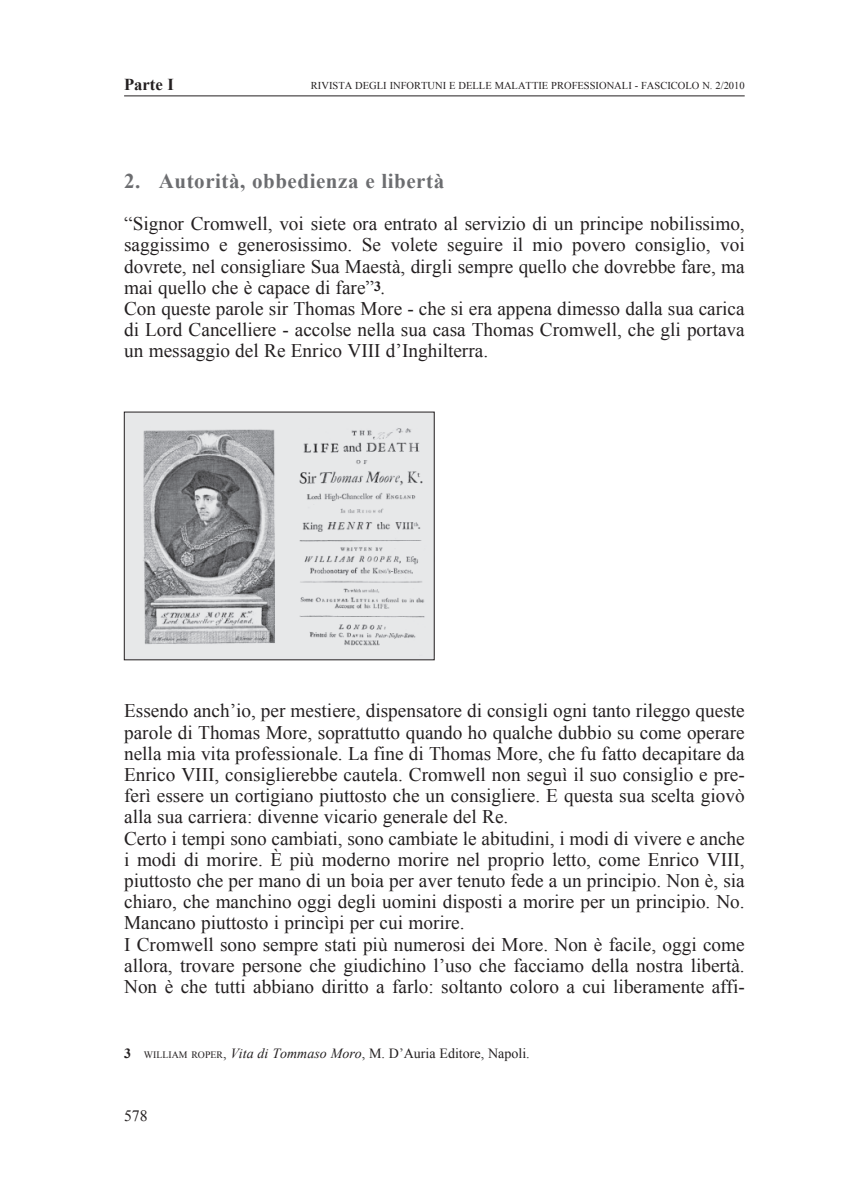
<style>
.page{position:relative;width:844px;height:1191px;background:#fff}
.page>*{position:absolute;margin:0;border:0;box-sizing:border-box;transform-origin:0 0}
.t1{font:700 21px "Times New Roman";letter-spacing:.025em;color:#6c6d70}
.t2{font:19.25px/21.2px "Times New Roman";color:#231f20}
.t3{font:700 16.62px "Times New Roman";color:#231f20}
.t4{font:15.75px "Times New Roman";color:#231f20}
.t5{font:14px "Times New Roman";color:#231f20}
.t6{font:10.5px "Times New Roman";color:#231f20}
.s1{font-weight:700;font-size:14px}
.s2{font-style:italic}
.s3{font-weight:700}
.s4{font-size:9.8px}
</style>
<div class="page">
<hr style="left:124px;top:96px;width:620px;height:1px;background:#231f20">
<img style="left:126px;top:414px;width:306px;height:241px">
<p class="t3" style="left:124px;top:76px;width:51px">Parte I</p>
<p class="t6" style="left:311px;top:80px;width:435px">RIVISTA DEGLI INFORTUNI E DELLE MALATTIE PROFESSIONALI - FASCICOLO N. 2/2010</p>
<p class="t1" style="left:124px;top:169px;width:321px">2. Autorità, obbedienza e libertà</p>
<p class="t2" style="left:124px;top:213px;width:622px">“Signor Cromwell, voi siete ora entrato al servizio di un principe nobilissimo, saggissimo e generosissimo. Se volete seguire il mio povero consiglio, voi dovrete, nel consigliare Sua Maestà, dirgli sempre quello che dovrebbe fare, ma mai quello che è capace di fare”<span class="s1">3</span><span class="s2">.<br></span>Con queste parole sir Thomas More - che si era appena dimesso dalla sua carica di Lord Cancelliere - accolse nella sua casa Thomas Cromwell, che gli portava un messaggio del Re Enrico VIII d’Inghilterra.</p>
<p class="t2" style="left:124px;top:700px;width:622px">Essendo anch’io, per mestiere, dispensatore di consigli ogni tanto rileggo queste parole di Thomas More, soprattutto quando ho qualche dubbio su come operare nella mia vita professionale. La fine di Thomas More, che fu fatto decapitare da Enrico VIII, consiglierebbe cautela. Cromwell non seguì il suo consiglio e pre&shy;ferì essere un cortigiano piuttosto che un consigliere. E questa sua scelta giovò alla sua carriera: divenne vicario generale del Re.<br>Certo i tempi sono cambiati, sono cambiate le abitudini, i modi di vivere e anche i modi di morire. È più moderno morire nel proprio letto, come Enrico VIII, piuttosto che per mano di un boia per aver tenuto fede a un principio. Non è, sia chiaro, che manchino oggi degli uomini disposti a morire per un principio. No.<br>Mancano piuttosto i princìpi per cui morire.<br>I Cromwell sono sempre stati più numerosi dei More. Non è facile, oggi come allora, trovare persone che giudichino l’uso che facciamo della nostra libertà.<br>Non è che tutti abbiano diritto a farlo: soltanto coloro a cui liberamente affi-</p>
<p class="t5" style="left:124px;top:1045px;width:407px"><span class="s3">3</span> <span class="s4">WILLIAM ROPER</span>, <span class="s2">Vita di Tommaso Moro</span>, M. D’Auria Editore, Napoli.</p>
<p class="t4" style="left:124px;top:1106px;width:25px">578</p>
</div>
